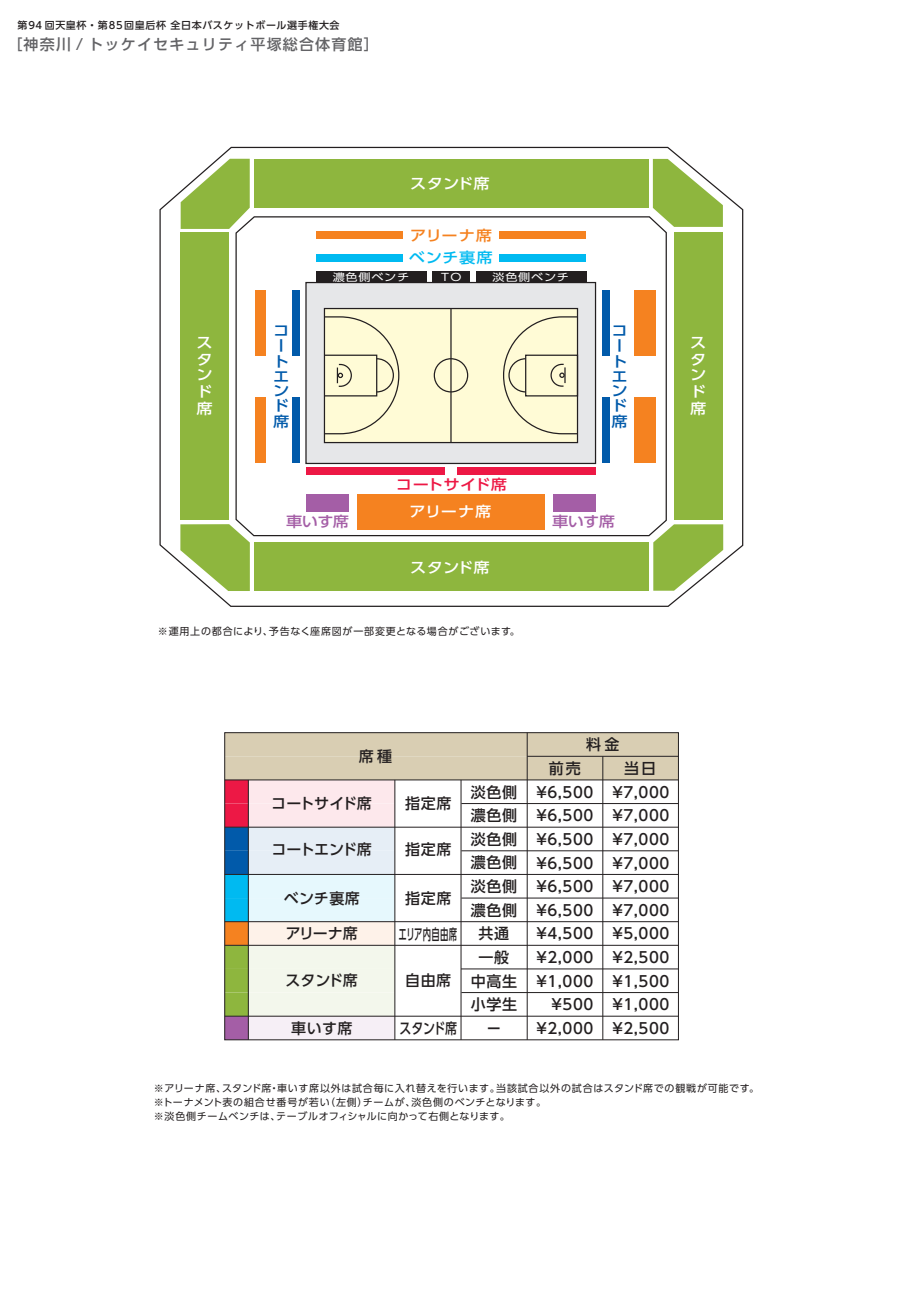
<style>
.page{position:relative;width:911px;height:1290px;background:#fff}
.page>*{position:absolute;margin:0;border:0;box-sizing:border-box;transform-origin:0 0}
.t1{font:500 15px/23.6px "UD Shin Go Pro";letter-spacing:.04em;color:#231f20;text-align:right}
.t2{font:500 15px "UD Shin Go Pro";letter-spacing:.08em;color:#636366}
.t3{font:500 15px "UD Shin Go Pro";letter-spacing:-.025em;color:#231f20}
.t4{font:500 15px "UD Shin Go Pro";letter-spacing:-.03em;color:#231f20}
.t5{font:500 15px "UD Shin Go Pro";letter-spacing:.04em;color:#231f20;scale:.56 1}
.t6{font:500 15px "UD Shin Go Pro";letter-spacing:.04em;color:#231f20;scale:.8 1}
.t7{font:500 14.62px/16.4px "UD Shin Go Pro";color:#fff;text-align:justify;scale:1.11 1}
.t8{font:500 14.62px/15.1px "UD Shin Go Pro";color:#015aaa;scale:1.11 1}
.t9{font:500 14.62px "UD Shin Go Pro";letter-spacing:-.05em;color:#a45ea6;scale:1.11 1}
.t10{font:500 14.62px "UD Shin Go Pro";letter-spacing:-.005em;color:#ed1845;scale:1.11 1}
.t11{font:500 14.62px "UD Shin Go Pro";letter-spacing:.04em;color:#00baf1;scale:1.11 1}
.t12{font:500 14.62px "UD Shin Go Pro";letter-spacing:.01em;color:#f58220;scale:1.11 1}
.t13{font:10.38px "UD Shin Go Pro";letter-spacing:.06em;color:#fff;scale:1.18 1}
.t14{font:10px/13.8px "UD Shin Go Pro";letter-spacing:.065em;color:#231f20}
.t15{font:500 10px "UD Shin Go Pro";letter-spacing:.06em;color:#231f20}
</style>
<div class="page">
<svg style="left:224px;top:732px;width:455px;height:309px"></svg>
<hr style="left:225px;top:779px;width:453px;height:1px;background:#231f20">
<hr style="left:461px;top:803px;width:217px;height:1px;background:#231f20">
<hr style="left:225px;top:827px;width:453px;height:1px;background:#231f20">
<hr style="left:461px;top:850px;width:217px;height:1px;background:#231f20">
<hr style="left:225px;top:874px;width:453px;height:1px;background:#231f20">
<hr style="left:461px;top:897px;width:217px;height:1px;background:#231f20">
<hr style="left:225px;top:921px;width:453px;height:1px;background:#231f20">
<hr style="left:225px;top:945px;width:453px;height:1px;background:#231f20">
<hr style="left:461px;top:968px;width:217px;height:1px;background:#231f20">
<hr style="left:461px;top:992px;width:217px;height:1px;background:#231f20">
<hr style="left:225px;top:1016px;width:453px;height:1px;background:#231f20">
<hr style="left:527px;top:756px;width:151px;height:1px;background:#231f20">
<hr style="left:248px;top:780px;width:1px;height:260px;background:#231f20">
<hr style="left:460px;top:780px;width:1px;height:260px;background:#231f20">
<hr style="left:526px;top:733px;width:1px;height:307px;background:#231f20">
<hr style="left:602px;top:756px;width:1px;height:284px;background:#231f20">
<hr style="left:394px;top:780px;width:1px;height:260px;background:#231f20">
<svg style="left:159px;top:146px;width:585px;height:461px"></svg>
<svg style="left:235px;top:216px;width:433px;height:321px"></svg>
<div style="left:451px;top:308px;width:126px;height:135px;background:#fffbd6"></div>
<div style="left:324px;top:308px;width:127px;height:135px;background:#fffbd6"></div>
<div style="left:324px;top:308px;width:254px;height:135px;border:1px solid #231f20"></div>
<hr style="left:450px;top:308px;width:1px;height:134px;background:#231f20">
<div style="left:434px;top:358px;width:34px;height:34px;border:1px solid #231f20;border-radius:50%"></div>
<svg style="left:503px;top:316px;width:76px;height:119px"></svg>
<svg style="left:323px;top:316px;width:77px;height:119px"></svg>
<div style="left:305px;top:282px;width:291px;height:182px;border:1px solid #231f20"></div>
<div style="left:316px;top:271px;width:110px;height:11px;background:#231f20"></div>
<div style="left:476px;top:271px;width:110px;height:11px;background:#231f20"></div>
<div style="left:432px;top:271px;width:38px;height:11px;background:#231f20"></div>
<div style="left:306px;top:468px;width:138px;height:7px;background:#ed1845"></div>
<div style="left:457px;top:468px;width:138px;height:7px;background:#ed1845"></div>
<div style="left:357px;top:494px;width:188px;height:35px;background:#f58220"></div>
<div style="left:254px;top:159px;width:395px;height:49px;background:#8eb63e"></div>
<div style="left:254px;top:542px;width:395px;height:49px;background:#8eb63e"></div>
<div style="left:180px;top:232px;width:49px;height:288px;background:#8eb63e"></div>
<div style="left:674px;top:232px;width:49px;height:288px;background:#8eb63e"></div>
<svg style="left:653px;top:524px;width:70px;height:67px"></svg>
<svg style="left:180px;top:524px;width:70px;height:67px"></svg>
<svg style="left:181px;top:159px;width:69px;height:70px"></svg>
<svg style="left:653px;top:159px;width:70px;height:68px"></svg>
<div style="left:293px;top:290px;width:7px;height:66px;background:#015aaa"></div>
<div style="left:293px;top:397px;width:7px;height:65px;background:#015aaa"></div>
<div style="left:602px;top:290px;width:7px;height:66px;background:#015aaa"></div>
<div style="left:602px;top:397px;width:7px;height:65px;background:#015aaa"></div>
<div style="left:255px;top:290px;width:10px;height:66px;background:#f58220"></div>
<div style="left:255px;top:397px;width:10px;height:65px;background:#f58220"></div>
<div style="left:499px;top:254px;width:87px;height:7px;background:#00baf1"></div>
<div style="left:635px;top:290px;width:21px;height:66px;background:#f58220"></div>
<div style="left:635px;top:397px;width:21px;height:65px;background:#f58220"></div>
<div style="left:306px;top:494px;width:42px;height:17px;background:#a45ea6"></div>
<div style="left:553px;top:494px;width:42px;height:17px;background:#a45ea6"></div>
<div style="left:316px;top:254px;width:87px;height:7px;background:#00baf1"></div>
<div style="left:499px;top:232px;width:87px;height:7px;background:#f58220"></div>
<div style="left:316px;top:232px;width:87px;height:7px;background:#f58220"></div>
<p class="t15" style="left:18px;top:17px;width:323px">第94 回天皇杯・第85 回皇后杯 全日本バスケットボール選手権大会</p>
<p class="t2" style="left:7px;top:32px;width:373px">［神奈川 / トッケイセキュリティ平塚総合体育館］</p>
<p class="t7" style="left:410px;top:175px;width:73px">スタンド席</p>
<p class="t12" style="left:410px;top:223px;width:75px">アリーナ席</p>
<p class="t11" style="left:409px;top:246px;width:77px">ベンチ裏席</p>
<p class="t13" style="left:333px;top:268px;width:66px">濃色側ベンチ</p>
<p class="t13" style="left:441px;top:268px;width:19px">TO</p>
<p class="t13" style="left:492px;top:268px;width:66px">淡色側ベンチ</p>
<p class="t8" style="left:273px;top:322px;width:16px">コートエンド席</p>
<p class="t8" style="left:611px;top:322px;width:16px">コートエンド席</p>
<p class="t7" style="left:196px;top:334px;width:16px">スタンド席</p>
<p class="t7" style="left:690px;top:334px;width:16px">スタンド席</p>
<p class="t10" style="left:396px;top:472px;width:101px">コートサイド席</p>
<p class="t7" style="left:409px;top:503px;width:75px">アリーナ席</p>
<p class="t9" style="left:286px;top:510px;width:58px">車いす席</p>
<p class="t9" style="left:552px;top:510px;width:58px">車いす席</p>
<p class="t7" style="left:410px;top:559px;width:73px">スタンド席</p>
<p class="t14" style="left:158px;top:624px;width:363px">※運用上の都合により、予告なく座席図が一部変更となる場合がございます。</p>
<p class="t1" style="left:359px;top:744px;width:35px">席種</p>
<p class="t3" style="left:271px;top:791px;width:102px">コートサイド席</p>
<p class="t4" style="left:271px;top:837px;width:102px">コートエンド席</p>
<p class="t1" style="left:284px;top:886px;width:78px">ベンチ裏席</p>
<p class="t1" style="left:286px;top:921px;width:74px">アリーナ席</p>
<p class="t1" style="left:286px;top:968px;width:74px">スタンド席</p>
<p class="t1" style="left:291px;top:1016px;width:63px">車いす席</p>
<p class="t1" style="left:405px;top:791px;width:48px">指定席</p>
<p class="t1" style="left:405px;top:837px;width:48px">指定席</p>
<p class="t1" style="left:405px;top:886px;width:48px">指定席</p>
<p class="t5" style="left:398px;top:922px;width:107px">エリア内自由席</p>
<p class="t1" style="left:405px;top:968px;width:48px">自由席</p>
<p class="t6" style="left:399px;top:1016px;width:74px">スタンド席</p>
<p class="t1" style="left:471px;top:780px;width:48px;text-align:center">淡色側濃色側淡色側濃色側淡色側濃色側共通一般中高生小学生ー</p>
<p class="t1" style="left:586px;top:732px;width:35px">料金</p>
<p class="t1" style="left:549px;top:756px;width:34px">前売</p>
<p class="t1" style="left:624px;top:756px;width:33px">当日</p>
<p class="t1" style="left:536px;top:780px;width:59px">¥6,500 ¥6,500 ¥6,500 ¥6,500 ¥6,500 ¥6,500 ¥4,500 ¥2,000 ¥1,000 ¥500 ¥2,000</p>
<p class="t1" style="left:612px;top:780px;width:59px;text-align:justify">¥7,000 ¥7,000 ¥7,000 ¥7,000 ¥7,000 ¥7,000 ¥5,000 ¥2,500 ¥1,500 ¥1,000 ¥2,500</p>
<p class="t14" style="left:154px;top:1081px;width:607px">※アリーナ席、スタンド席・車いす席以外は試合毎に入れ替えを行います。当該試合以外の試合はスタンド席での観戦が可能です。※トーナメント表の組合せ番号が若い（左側）チームが、淡色側のベンチとなります。<br>※淡色側チームベンチは、テーブルオフィシャルに向かって右側となります。</p>
</div>
